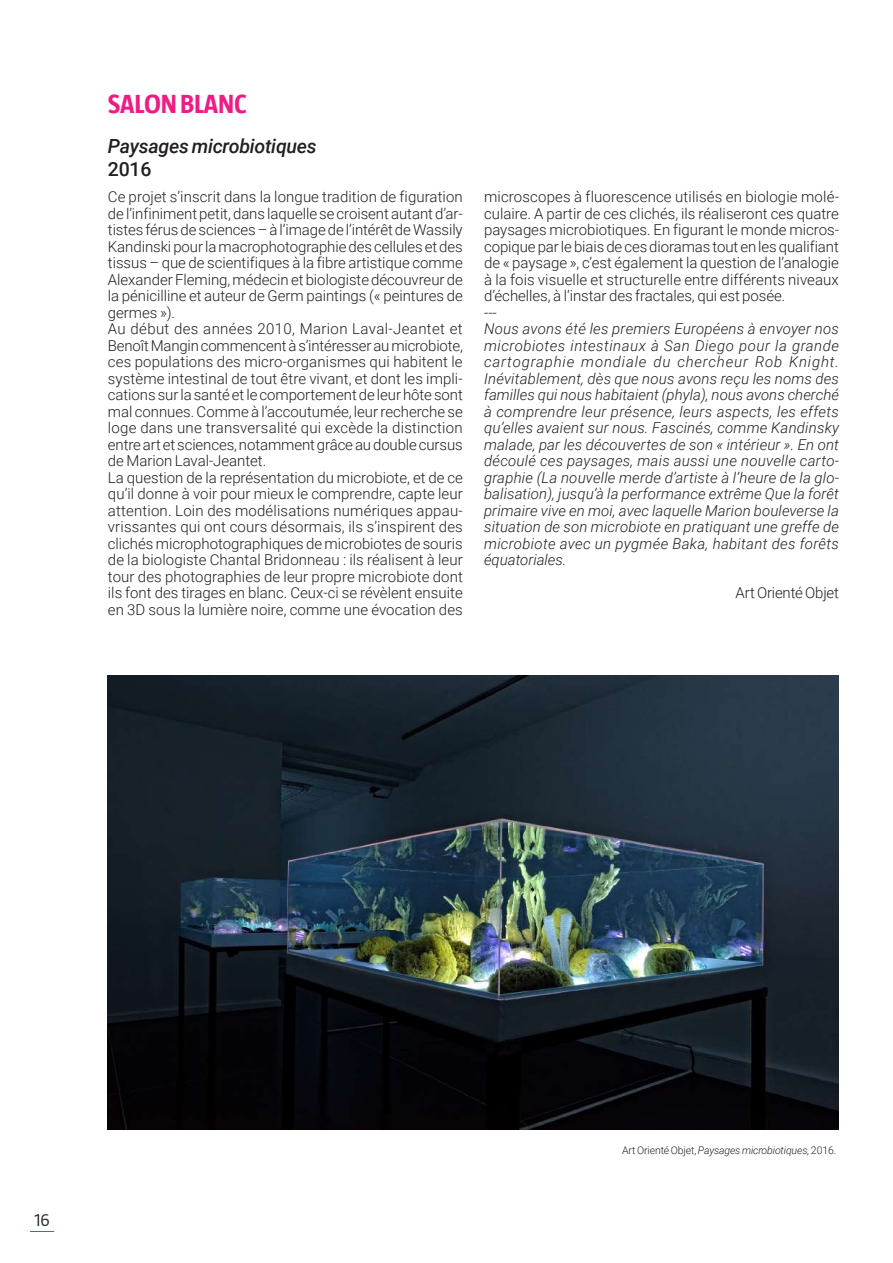
<style>
.page{position:relative;width:893px;height:1263px;background:#fff}
.page>*{position:absolute;margin:0;border:0;box-sizing:border-box;transform-origin:0 0}
.t1{font:700 27px "Taz";letter-spacing:-.01em;color:#ed1d85}
.t2{font:italic 500 19.5px "Roboto";letter-spacing:-.01em;color:#231f20}
.t3{font:500 19.5px "Roboto";color:#231f20}
.t4{font:300 18px "Taz";color:#231f20}
.t5{font:300 15px/16.5px "Roboto";color:#231f20}
.t6{font:italic 300 15px/16.5px "Roboto";letter-spacing:.02em;color:#231f20;text-align:justify}
.t7{font:italic 300 10.5px "Roboto";letter-spacing:-.01em;color:#231f20}
.s1{font-style:normal}
</style>
<div class="page">
<svg style="left:31px;top:1231px;width:23px;height:1px"></svg>
<img style="left:108px;top:676px;width:731px;height:453px">
<h1 class="t1" style="left:108px;top:89px;width:140px">SALON BLANC</h1>
<h2 class="t2" style="left:108px;top:132px;width:210px">Paysages microbiotiques</h2>
<h2 class="t3" style="left:108px;top:156px;width:45px">2016</h2>
<p class="t5" style="left:108px;top:188px;width:356px">Ce projet s’inscrit dans la longue tradition de figuration de l’infiniment petit, dans laquelle se croisent autant d’ar&shy;tistes férus de sciences – à l’image de l’intérêt de Wassily Kandinski pour la macrophotographie des cellules et des tissus – que de scientifiques à la fibre artistique comme Alexander Fleming, médecin et biologiste découvreur de la pénicilline et auteur de Germ paintings (« peintures de germes »).<br>Au début des années 2010, Marion Laval-Jeantet et Benoît Mangin commencent à s’intéresser au microbiote, ces populations des micro-organismes qui habitent le système intestinal de tout être vivant, et dont les impli&shy;cations sur la santé et le comportement de leur hôte sont mal connues. Comme à l’accoutumée, leur recherche se loge dans une transversalité qui excède la distinction entre art et sciences, notamment grâce au double cursus de Marion Laval-Jeantet.<br>La question de la représentation du microbiote, et de ce qu’il donne à voir pour mieux le comprendre, capte leur attention. Loin des modélisations numériques appau&shy;vrissantes qui ont cours désormais, ils s’inspirent des clichés microphotographiques de microbiotes de souris de la biologiste Chantal Bridonneau : ils réalisent à leur tour des photographies de leur propre microbiote dont ils font des tirages en blanc. Ceux-ci se révèlent ensuite en 3D sous la lumière noire, comme une évocation des</p>
<p class="t5" style="left:484px;top:188px;width:356px">microscopes à fluorescence utilisés en biologie molé&shy;culaire. A partir de ces clichés, ils réaliseront ces quatre paysages microbiotiques. En figurant le monde micros&shy;copique par le biais de ces dioramas tout en les qualifiant de « paysage », c’est également la question de l’analogie à la fois visuelle et structurelle entre différents niveaux d’échelles, à l’instar des fractales, qui est posée.<br>---</p>
<p class="t6" style="left:484px;top:320px;width:356px">Nous avons été les premiers Européens à envoyer nos microbiotes intestinaux à San Diego pour la grande cartographie mondiale du chercheur Rob Knight.<br>Inévitablement, dès que nous avons reçu les noms des familles qui nous habitaient (phyla), nous avons cherché à comprendre leur présence, leurs aspects, les effets qu’elles avaient sur nous. Fascinés, comme Kandinsky malade, par les découvertes de son « intérieur ». En ont découlé ces paysages, mais aussi une nouvelle carto&shy;graphie (La nouvelle merde d’artiste à l’heure de la glo&shy;balisation), jusqu’à la performance extrême Que la forêt primaire vive en moi, avec laquelle Marion bouleverse la situation de son microbiote en pratiquant une greffe de microbiote avec un pygmée Baka, habitant des forêts équatoriales.</p>
<p class="t5" style="left:736px;top:584px;width:105px">Art Orienté Objet</p>
<p class="t4" style="left:35px;top:1211px;width:17px">16</p>
<p class="t7" style="left:622px;top:1143px;width:216px"><span class="s1">Art Orienté Objet,</span> Paysages microbiotiques, <span class="s1">2016.</span></p>
</div>
